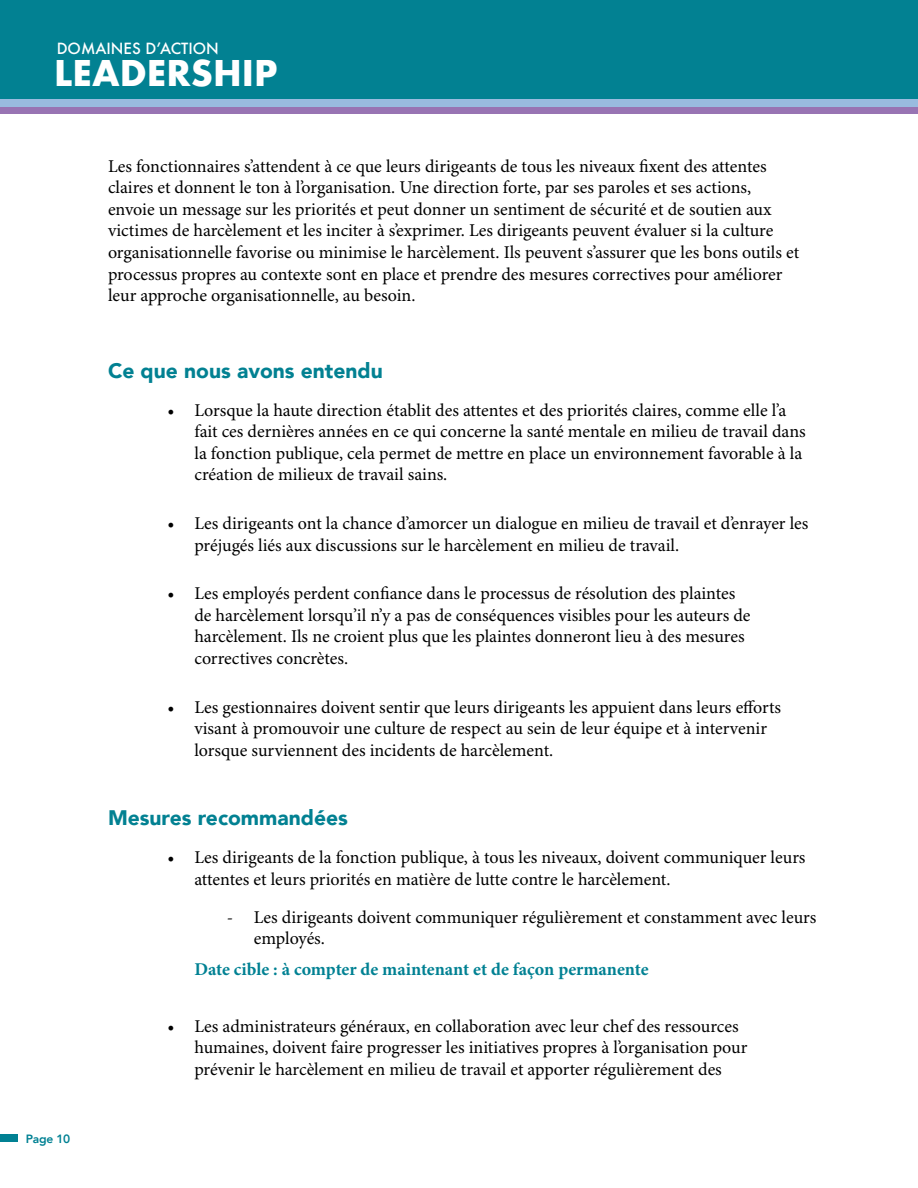
<style>
.page{position:relative;width:918px;height:1188px;background:#fff}
.page>*{position:absolute;margin:0;border:0;box-sizing:border-box;transform-origin:0 0}
.t1{font:700 34.5px "Futura";color:#fff}
.t2{font:900 21px "Avenir";color:#028192}
.t3{font:18px/21.6px "Minion Pro";color:#000}
.t4{font:700 18px "Minion Pro";letter-spacing:-.005em;color:#018193}
.t5{font:500 15px "Futura";color:#fff}
.t6{font:800 12px "Avenir";letter-spacing:-.02em;color:#018193}
</style>
<div class="page">
<div style="left:0;top:1134px;width:18px;height:8px;background:#018193"></div>
<div style="left:0;top:0;width:918px;height:107px;background:#028192"></div>
<svg style="left:0;top:99px;width:918px;height:15px;background:#9899ca"></svg>
<p class="t5" style="left:57px;top:39px;width:164px">DOMAINES D’ACTION</p>
<h1 class="t1" style="left:54px;top:48px;width:225px">LEADERSHIP</h1>
<p class="t3" style="left:108px;top:156px;width:693px">Les fonctionnaires s’attendent à ce que leurs dirigeants de tous les niveaux fixent des attentes claires et donnent le ton à l’organisation. Une direction forte, par ses paroles et ses actions, envoie un message sur les priorités et peut donner un sentiment de sécurité et de soutien aux victimes de harcèlement et les inciter à s’exprimer. Les dirigeants peuvent évaluer si la culture organisationnelle favorise ou minimise le harcèlement. Ils peuvent s’assurer que les bons outils et processus propres au contexte sont en place et prendre des mesures correctives pour améliorer leur approche organisationnelle, au besoin.</p>
<p class="t2" style="left:108px;top:352px;width:276px">Ce que nous avons entendu</p>
<p class="t3" style="left:194px;top:400px;width:613px;text-indent:-27px">• Lorsque la haute direction établit des attentes et des priorités claires, comme elle l’a fait ces dernières années en ce qui concerne la santé mentale en milieu de travail dans la fonction publique, cela permet de mettre en place un environnement favorable à la création de milieux de travail sains.</p>
<p class="t3" style="left:194px;top:513px;width:616px;text-indent:-27px">• Les dirigeants ont la chance d’amorcer un dialogue en milieu de travail et d’enrayer les préjugés liés aux discussions sur le harcèlement en milieu de travail.</p>
<p class="t3" style="left:194px;top:583px;width:558px;text-indent:-27px">• Les employés perdent confiance dans le processus de résolution des plaintes de harcèlement lorsqu’il n’y a pas de conséquences visibles pour les auteurs de harcèlement. Ils ne croient plus que les plaintes donneront lieu à des mesures correctives concrètes.</p>
<p class="t3" style="left:194px;top:697px;width:588px;text-indent:-27px">• Les gestionnaires doivent sentir que leurs dirigeants les appuient dans leurs efforts visant à promouvoir une culture de respect au sein de leur équipe et à intervenir lorsque surviennent des incidents de harcèlement.</p>
<p class="t2" style="left:108px;top:800px;width:241px">Mesures recommandées</p>
<p class="t3" style="left:194px;top:847px;width:613px;text-indent:-27px">• Les dirigeants de la fonction publique, à tous les niveaux, doivent communiquer leurs attentes et leurs priorités en matière de lutte contre le harcèlement.</p>
<p class="t3" style="left:254px;top:907px;width:564px;text-indent:-27px">- Les dirigeants doivent communiquer régulièrement et constamment avec leurs employés.</p>
<p class="t4" style="left:194px;top:957px;width:456px">Date cible : à compter de maintenant et de façon permanente</p>
<p class="t6" style="left:26px;top:1129px;width:46px">Page 10</p>
<p class="t3" style="left:194px;top:1016px;width:555px;text-indent:-27px">• Les administrateurs généraux, en collaboration avec leur chef des ressources humaines, doivent faire progresser les initiatives propres à l’organisation pour prévenir le harcèlement en milieu de travail et apporter régulièrement des</p>
</div>
